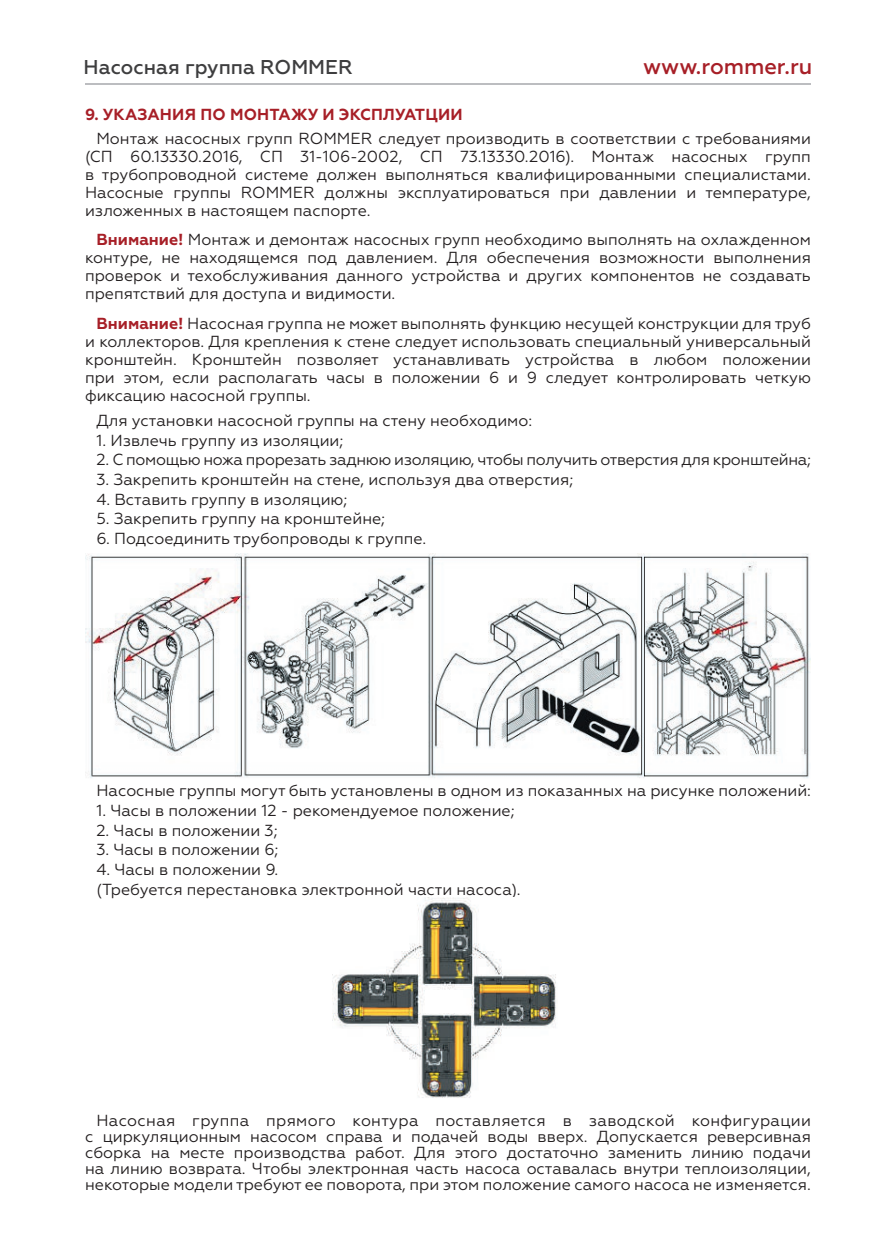
<style>
.page{position:relative;width:896px;height:1248px;background:#fff}
.page>*{position:absolute;margin:0;border:0;box-sizing:border-box;transform-origin:0 0}
.t1{font:500 22px "Geometria";color:#a71f27}
.t2{font:500 20px "Geometria";color:#3e3e3f}
.t3{font:16px/18px "Geometria";color:#231f20;text-align:justify}
.t4{font:16px "Geometria";letter-spacing:-.02em;color:#231f20}
.t5{font:700 16px "Geometria";letter-spacing:.01em;color:#a71f27}
.s1{font-weight:700;color:#a71f27}
</style>
<div class="page">
<img style="left:85px;top:553px;width:726px;height:225px">
<hr style="left:85px;top:84px;width:726px;height:1px;background:#bcbdc0">
<img style="left:333px;top:897px;width:223px;height:201px">
<p class="t2" style="left:84px;top:55px;width:271px">Насосная группа ROMMER</p>
<h1 class="t1" style="left:643px;top:53px;width:171px">www.rommer.ru</h1>
<p class="t5" style="left:85px;top:105px;width:379px">9. УКАЗАНИЯ ПО МОНТАЖУ И ЭКСПЛУАТЦИИ</p>
<p class="t3" style="left:85px;top:129px;width:727px;text-indent:11px">Монтаж насосных групп ROMMER следует производить в соответствии с требованиями (СП 60.13330.2016, СП 31-106-2002, СП 73.13330.2016). Монтаж насосных групп в трубопроводной системе должен выполняться квалифицированными специалистами.<br>Насосные группы ROMMER должны эксплуатироваться при давлении и температуре, изложенных в настоящем паспорте.</p>
<p class="t3" style="left:85px;top:231px;width:727px;text-indent:11px"><span class="s1">Внимание!</span> Монтаж и демонтаж насосных групп необходимо выполнять на охлажденном контуре, не находящемся под давлением. Для обеспечения возможности выполнения проверок и техобслуживания данного устройства и других компонентов не создавать препятствий для доступа и видимости.</p>
<p class="t3" style="left:85px;top:314px;width:727px;text-indent:11px"><span class="s1">Внимание!</span> Насосная группа не может выполнять функцию несущей конструкции для труб и коллекторов. Для крепления к стене следует использовать специальный универсальный кронштейн. Кронштейн позволяет устанавливать устройства в любом положении при этом, если располагать часы в положении 6 и 9 следует контролировать четкую фиксацию насосной группы.</p>
<p class="t3" style="left:96px;top:411px;width:437px">Для установки насосной группы на стену необходимо:</p>
<p class="t3" style="left:96px;top:431px;width:248px">1. Извлечь группу из изоляции;</p>
<p class="t4" style="left:96px;top:450px;width:716px">2. С помощью ножа прорезать заднюю изоляцию, чтобы получить отверстия для кронштейна;</p>
<p class="t3" style="left:96px;top:470px;width:478px">3. Закрепить кронштейн на стене, используя два отверстия;</p>
<p class="t3" style="left:96px;top:490px;width:252px">4. Вставить группу в изоляцию;</p>
<p class="t3" style="left:96px;top:510px;width:290px">5. Закрепить группу на кронштейне;</p>
<p class="t3" style="left:96px;top:529px;width:331px">6. Подсоединить трубопроводы к группе.</p>
<p class="t3" style="left:96px;top:781px;width:716px">Насосные группы могут быть установлены в одном из показанных на рисунке положений:</p>
<p class="t3" style="left:96px;top:801px;width:420px">1. Часы в положении 12 - рекомендуемое положение;</p>
<p class="t3" style="left:96px;top:821px;width:183px">2. Часы в положении 3;</p>
<p class="t3" style="left:96px;top:840px;width:184px">3. Часы в положении 6;</p>
<p class="t3" style="left:96px;top:859px;width:426px;line-height:19.6px">4. Часы в положении 9.<br>(Требуется перестановка электронной части насоса).</p>
<p class="t3" style="left:85px;top:1112px;width:727px;line-height:16px;text-indent:11px">Насосная группа прямого контура поставляется в заводской конфигурации с циркуляционным насосом справа и подачей воды вверх. Допускается реверсивная сборка на месте производства работ. Для этого достаточно заменить линию подачи на линию возврата. Чтобы электронная часть насоса оставалась внутри теплоизоляции, некоторые модели требуют ее поворота, при этом положение самого насоса не изменяется.</p>
</div>
